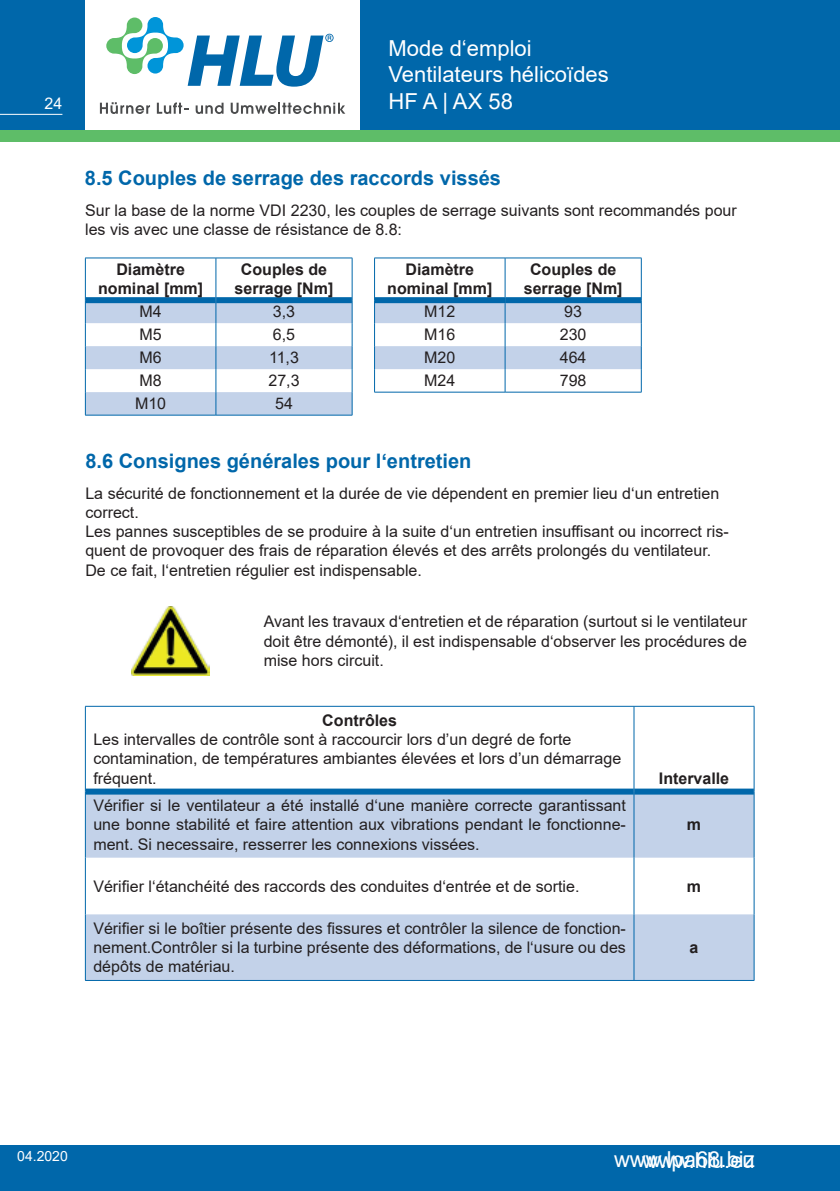
<style>
.page{position:relative;width:840px;height:1191px;background:#fff}
.page>*{position:absolute;margin:0;border:0;box-sizing:border-box;transform-origin:0 0}
.t1{font:22px/26.4px "Arial";color:#fff}
.t2{font:700 20px "Arial";color:#0067aa}
.t3{font:16px/19.2px "Arial";color:#231f20}
.t4{font:700 16px/19.2px "Arial";color:#231f20;text-align:center}
.t5{font:16px "Arial";color:#fff}
.t6{font:14px "Arial";color:#fff}
</style>
<div class="page">
<div style="left:0;top:0;width:85px;height:130px;background:#0067aa"></div>
<div style="left:360px;top:0;width:479px;height:130px;background:#0067aa"></div>
<div style="left:0;top:130px;width:839px;height:12px;background:#5ebd68"></div>
<hr style="left:0;top:114px;width:62px;height:1px;background:#fff">
<div style="left:0;top:1145px;width:839px;height:46px;background:#0067aa"></div>
<svg style="left:100px;top:102px;width:50px;height:12px"></svg>
<svg style="left:157px;top:102px;width:31px;height:12px"></svg>
<svg style="left:195px;top:103px;width:28px;height:11px"></svg>
<svg style="left:230px;top:103px;width:115px;height:11px"></svg>
<svg style="left:106px;top:17px;width:227px;height:70px"></svg>
<img style="left:131px;top:606px;width:79px;height:69px">
<div style="left:86px;top:297px;width:129px;height:6px;background:#0067aa"></div>
<div style="left:216px;top:297px;width:135px;height:6px;background:#0067aa"></div>
<hr style="left:85px;top:258px;width:131px;height:1px;background:#0067aa">
<hr style="left:85px;top:258px;width:1px;height:42px;background:#0067aa">
<hr style="left:216px;top:258px;width:136px;height:1px;background:#0067aa">
<hr style="left:215px;top:258px;width:1px;height:42px;background:#0067aa">
<hr style="left:351px;top:258px;width:1px;height:42px;background:#0067aa">
<svg style="left:85px;top:300px;width:267px;height:115px"></svg>
<hr style="left:85px;top:415px;width:131px;height:1px;background:#0067aa">
<hr style="left:216px;top:415px;width:136px;height:1px;background:#0067aa">
<hr style="left:374px;top:258px;width:131px;height:1px;background:#0067aa">
<hr style="left:374px;top:258px;width:1px;height:42px;background:#0067aa">
<hr style="left:505px;top:258px;width:136px;height:1px;background:#0067aa">
<hr style="left:504px;top:258px;width:1px;height:39px;background:#0067aa">
<hr style="left:640px;top:258px;width:1px;height:42px;background:#0067aa">
<svg style="left:374px;top:300px;width:267px;height:92px"></svg>
<hr style="left:505px;top:392px;width:136px;height:1px;background:#0067aa">
<div style="left:374px;top:297px;width:131px;height:6px;background:#0067aa"></div>
<div style="left:505px;top:297px;width:135px;height:6px;background:#0067aa"></div>
<hr style="left:374px;top:392px;width:131px;height:1px;background:#0067aa">
<svg style="left:86px;top:794px;width:667px;height:186px;fill:#c3d2e9"></svg>
<div style="left:86px;top:788px;width:547px;height:6px;background:#0067aa"></div>
<div style="left:634px;top:788px;width:119px;height:6px;background:#0067aa"></div>
<hr style="left:85px;top:706px;width:548px;height:1px;background:#0067aa">
<hr style="left:85px;top:706px;width:1px;height:85px;background:#0067aa">
<hr style="left:633px;top:706px;width:121px;height:1px;background:#0067aa">
<hr style="left:85px;top:791px;width:1px;height:66px;background:#0067aa">
<hr style="left:85px;top:857px;width:1px;height:57px;background:#0067aa">
<hr style="left:85px;top:914px;width:1px;height:66px;background:#0067aa">
<hr style="left:633px;top:706px;width:1px;height:85px;background:#0067aa">
<hr style="left:753px;top:706px;width:1px;height:85px;background:#0067aa">
<hr style="left:633px;top:791px;width:1px;height:66px;background:#0067aa">
<hr style="left:753px;top:791px;width:1px;height:66px;background:#0067aa">
<hr style="left:633px;top:857px;width:1px;height:57px;background:#0067aa">
<hr style="left:753px;top:857px;width:1px;height:57px;background:#0067aa">
<hr style="left:633px;top:914px;width:1px;height:66px;background:#0067aa">
<hr style="left:753px;top:914px;width:1px;height:66px;background:#0067aa">
<hr style="left:85px;top:980px;width:548px;height:1px;background:#0067aa">
<hr style="left:633px;top:980px;width:121px;height:1px;background:#0067aa">
<p class="t5" style="left:45px;top:92px;width:19px">24</p>
<h1 class="t1" style="left:388px;top:35px;width:222px">Mode d‘emploi<br>Ventilateurs hélicoïdes<br>HF A | AX 58</h1>
<p class="t2" style="left:85px;top:164px;width:417px">8.5 Couples de serrage des raccords vissés</p>
<p class="t3" style="left:85px;top:200px;width:652px">Sur la base de la norme VDI 2230, les couples de serrage suivants sont recommandés pour les vis avec une classe de résistance de 8.8:</p>
<p class="t4" style="left:116px;top:260px;width:70px">Diamètre</p>
<p class="t4" style="left:98px;top:279px;width:106px">nominal [mm]</p>
<p class="t4" style="left:234px;top:260px;width:100px">Couples de serrage [Nm]</p>
<p class="t4" style="left:405px;top:260px;width:70px">Diamètre</p>
<p class="t4" style="left:387px;top:279px;width:106px">nominal [mm]</p>
<p class="t4" style="left:523px;top:260px;width:100px">Couples de serrage [Nm]</p>
<p class="t3" style="left:139px;top:302px;width:24px">M4</p>
<p class="t3" style="left:273px;top:302px;width:24px">3,3</p>
<p class="t3" style="left:139px;top:325px;width:24px">M5</p>
<p class="t3" style="left:273px;top:325px;width:24px">6,5</p>
<p class="t3" style="left:139px;top:348px;width:24px">M6</p>
<p class="t3" style="left:269px;top:348px;width:31px">11,3</p>
<p class="t3" style="left:139px;top:371px;width:24px">M8</p>
<p class="t3" style="left:268px;top:371px;width:33px">27,3</p>
<p class="t3" style="left:135px;top:394px;width:33px">M10</p>
<p class="t3" style="left:275px;top:394px;width:19px">54</p>
<p class="t3" style="left:424px;top:302px;width:33px">M12</p>
<p class="t3" style="left:564px;top:302px;width:19px">93</p>
<p class="t3" style="left:424px;top:325px;width:33px">M16</p>
<p class="t3" style="left:559px;top:325px;width:28px">230</p>
<p class="t3" style="left:424px;top:348px;width:33px">M20</p>
<p class="t3" style="left:559px;top:348px;width:28px">464</p>
<p class="t3" style="left:424px;top:371px;width:33px">M24</p>
<p class="t3" style="left:559px;top:371px;width:28px">798</p>
<p class="t2" style="left:85px;top:446px;width:387px">8.6 Consignes générales pour l‘entretien</p>
<p class="t3" style="left:85px;top:483px;width:635px">La sécurité de fonctionnement et la durée de vie dépendent en premier lieu d‘un entretien correct.</p>
<p class="t3" style="left:85px;top:522px;width:644px">Les pannes susceptibles de se produire à la suite d‘un entretien insuffisant ou incorrect ris&shy;quent de provoquer des frais de réparation élevés et des arrêts prolongés du ventilateur.</p>
<p class="t3" style="left:85px;top:560px;width:338px">De ce fait, l‘entretien régulier est indispensable.</p>
<p class="t3" style="left:263px;top:612px;width:484px;text-align:justify">Avant les travaux d‘entretien et de réparation (surtout si le ventilateur doit être démonté), il est indispensable d‘observer les procédures de mise hors circuit.</p>
<p class="t4" style="left:322px;top:711px;width:76px">Contrôles</p>
<p class="t3" style="left:93px;top:730px;width:529px">Les intervalles de contrôle sont à raccourcir lors d’un degré de forte contamination, de températures ambiantes élevées et lors d’un démarrage fréquent.</p>
<p class="t3" style="left:93px;top:796px;width:534px;text-align:justify">Vérifier si le ventilateur a été installé d‘une manière correcte garantissant une bonne stabilité et faire attention aux vibrations pendant le fonctionne&shy;ment. Si necessaire, resserrer les connexions vissées.</p>
<p class="t4" style="left:658px;top:768px;width:72px">Intervalle</p>
<p class="t4" style="left:686px;top:815px;width:16px">m</p>
<p class="t3" style="left:93px;top:876px;width:487px">Vérifier l‘étanchéité des raccords des conduites d‘entrée et de sortie.</p>
<p class="t4" style="left:686px;top:876px;width:16px">m</p>
<p class="t3" style="left:93px;top:918px;width:534px;text-align:justify">Vérifier si le boîtier présente des fissures et contrôler la silence de fonction&shy;nement.Contrôler si la turbine présente des déformations, de l‘usure ou des dépôts de matériau.</p>
<p class="t4" style="left:689px;top:938px;width:10px">a</p>
<p class="t6" style="left:17px;top:1146px;width:52px">04.2020</p>
<h1 class="t1" style="left:613px;top:1145px;width:142px">www.lpa68.biz</h1>
<h1 class="t1" style="left:642px;top:1146px;width:114px">www.hlu.eu</h1>
</div>
